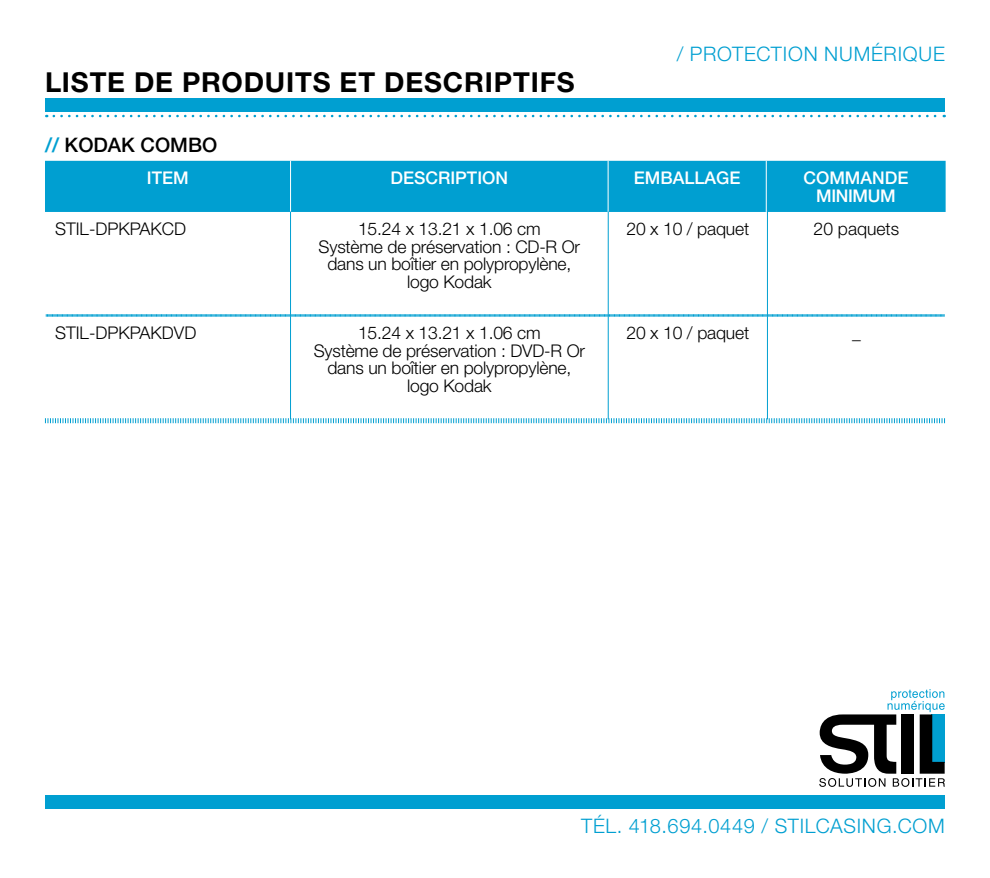
<style>
.page{position:relative;width:990px;height:878px;background:#fff}
.page>*{position:absolute;margin:0;border:0;box-sizing:border-box;transform-origin:0 0}
.t1{font:700 27.5px "Helvetica Neue";letter-spacing:.03em;color:#000}
.t2{font:300 20px "Helvetica Neue";letter-spacing:.035em;color:#009fd1}
.t3{font:500 20px "Helvetica Neue";color:#000}
.t4{font:300 17.5px/17.5px "Helvetica Neue";letter-spacing:-.01em;color:#000;text-align:center}
.t5{font:500 17.5px "Helvetica Neue";color:#fff}
.s1{color:#009fd1}
</style>
<div class="page">
<div style="left:45px;top:98px;width:900px;height:14px;background:#009fd1"></div>
<svg style="left:54px;top:115px;width:891px;height:2px"></svg>
<div style="left:45px;top:795px;width:900px;height:13px;background:#009fd1"></div>
<div style="left:45px;top:161px;width:901px;height:51px;background:#009fd1"></div>
<hr style="left:290px;top:161px;width:1px;height:51px;background:#fff">
<hr style="left:608px;top:161px;width:1px;height:51px;background:#fff">
<hr style="left:766px;top:161px;width:1px;height:51px;background:#fff">
<hr style="left:290px;top:211px;width:1px;height:103px;background:#009fd1">
<hr style="left:608px;top:211px;width:1px;height:103px;background:#009fd1">
<hr style="left:767px;top:211px;width:1px;height:103px;background:#009fd1">
<hr style="left:290px;top:317px;width:1px;height:102px;background:#009fd1">
<hr style="left:608px;top:317px;width:1px;height:102px;background:#009fd1">
<hr style="left:767px;top:317px;width:1px;height:102px;background:#009fd1">
<svg style="left:46px;top:314px;width:899px;height:3px;background:#54bedf"></svg>
<svg style="left:45px;top:417px;width:900px;height:7px"></svg>
<svg style="left:819px;top:689px;width:126px;height:97px"></svg>
<h1 class="t1" style="left:45px;top:65px;width:531px">LISTE DE PRODUITS ET DESCRIPTIFS</h1>
<p class="t3" style="left:45px;top:133px;width:127px"><span class="s1">//</span> KODAK COMBO</p>
<p class="t2" style="left:677px;top:41px;width:270px">/ PROTECTION NUMÉRIQUE</p>
<p class="t5" style="left:147px;top:168px;width:18px">ITEM</p>
<p class="t5" style="left:390px;top:168px;width:24px">DESCRIPTION</p>
<p class="t5" style="left:634px;top:168px;width:95px">EMBALLAGE</p>
<p class="t5" style="left:803px;top:168px;width:15px">COMM</p>
<p class="t5" style="left:860px;top:168px;width:25px">ANDE</p>
<p class="t5" style="left:816px;top:185px;width:11px">MINIM</p>
<p class="t5" style="left:868px;top:185px;width:27px">UM</p>
<p class="t4" style="left:55px;top:220px;width:131px">STIL-DPKPAKCD</p>
<p class="t4" style="left:319px;top:220px;width:263px">15.24 x 13.21 x 1.06 cm<br>Système de préservation : CD-R Or dans un boîtier en polypropylène, logo Kodak</p>
<p class="t4" style="left:626px;top:220px;width:124px">20 x 10 / paquet</p>
<p class="t4" style="left:814px;top:220px;width:87px">20 paquets</p>
<p class="t4" style="left:55px;top:324px;width:119px">STIL-DPKPAKDVD</p>
<p class="t4" style="left:314px;top:324px;width:228px;text-align:left;text-indent:44px">15.24 x 13.21 x 1.06 cm<br>Système de préservation : DVD</p>
<p class="t4" style="left:626px;top:324px;width:124px">20 x 10 / paquet</p>
<p class="t4" style="left:852px;top:324px;width:10px">_</p>
<p class="t4" style="left:544px;top:341px;width:42px">-R Or</p>
<p class="t4" style="left:327px;top:359px;width:246px">dans un boîtier en polypropylène,</p>
<p class="t4" style="left:407px;top:376px;width:86px">logo Kodak</p>
<p class="t2" style="left:581px;top:813px;width:365px">TÉL. 418.694.0449 / STILCASING.COM</p>
</div>
